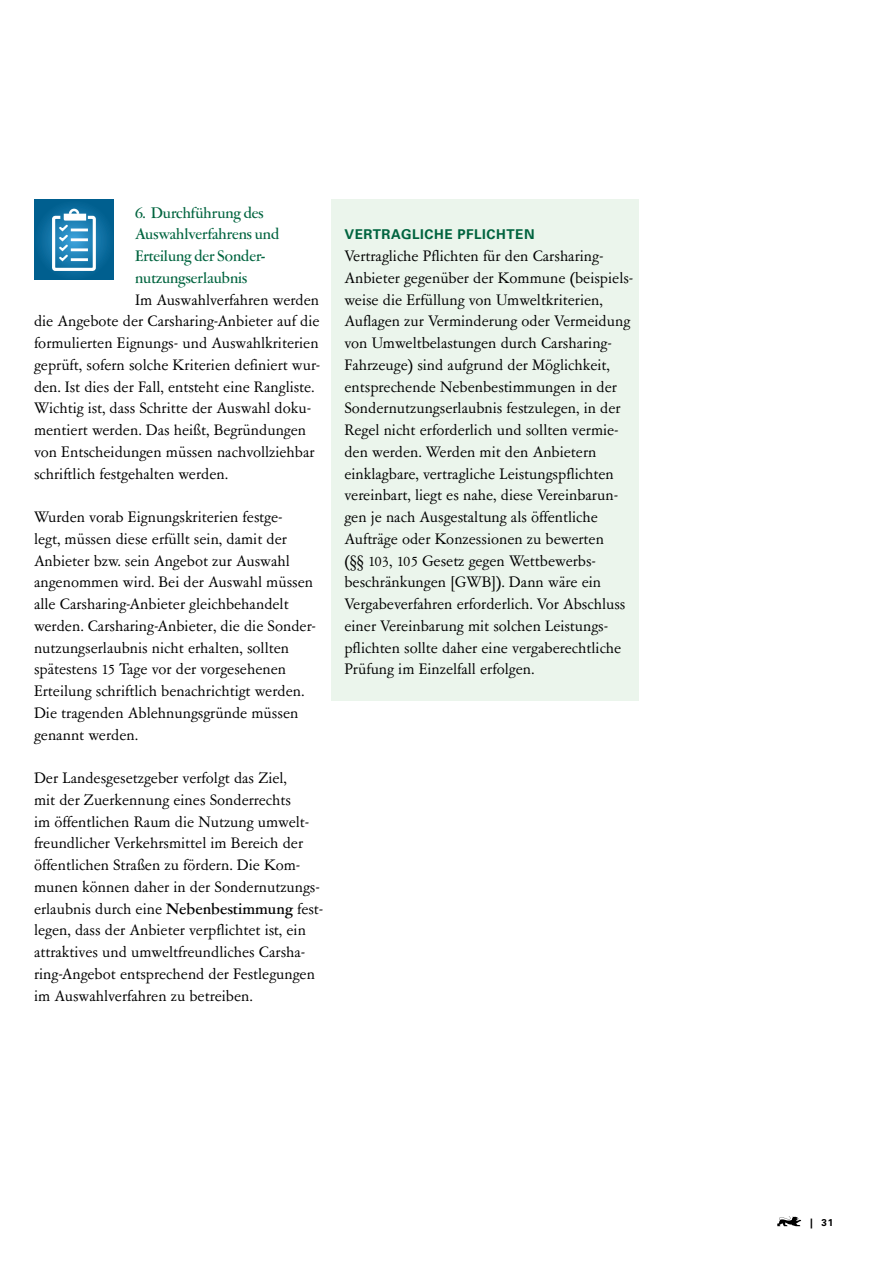
<style>
.page{position:relative;width:893px;height:1263px;background:#fff}
.page>*{position:absolute;margin:0;border:0;box-sizing:border-box;transform-origin:0 0}
._04_Fließ_P{font:15.75px/21.8px "Garamont Amst SB";color:#000}
.Inhalt_bold{font:500 15.75px/21.8px "Garamont Amst SH";letter-spacing:.005em;color:#00643f}
._05_Kasten_H{font:700 13.5px "Univers";letter-spacing:.04em;color:#00643f}
.t1{font:700 9.9px "Univers";color:#000}
.s1{font-weight:500}
</style>
<div class="page">
<svg style="left:777px;top:1216px;width:24px;height:10px"></svg>
<svg style="left:34px;top:200px;width:80px;height:80px;background:#066697"></svg>
<div style="left:52px;top:216px;width:44px;height:55px;border:3px solid #fff;border-radius:2px"></div>
<svg style="left:57px;top:207px;width:31px;height:56px"></svg>
<p class="Inhalt_bold" style="left:135px;top:202px;width:146px">6. Durchführung des<br>Auswahlverfahrens und<br>Erteilung der Sonder&shy;nutzungserlaubnis</p>
<p class="_04_Fließ_P" style="left:34px;top:289px;width:288px;text-indent:101px">Im Auswahlverfahren werden die Angebote der Carsharing-Anbieter auf die formulierten Eignungs- und Auswahlkriterien geprüft, sofern solche Kriterien definiert wur&shy;den. Ist dies der Fall, entsteht eine Rangliste.<br>Wichtig ist, dass Schritte der Auswahl doku&shy;mentiert werden. Das heißt, Begründungen von Entscheidungen müssen nachvollziehbar schriftlich festgehalten werden.</p>
<p class="_04_Fließ_P" style="left:34px;top:507px;width:282px">Wurden vorab Eignungskriterien festge-<br>legt, müssen diese erfüllt sein, damit der Anbieter bzw. sein Angebot zur Auswahl angenommen wird. Bei der Auswahl müssen alle Carsharing-Anbieter gleichbehandelt werden. Carsharing-Anbieter, die die Sonder&shy;nutzungserlaubnis nicht erhalten, sollten spätestens 15 Tage vor der vorgesehenen Erteilung schriftlich benachrichtigt werden.<br>Die tragenden Ablehnungsgründe müssen genannt werden.</p>
<p class="_04_Fließ_P" style="left:34px;top:768px;width:291px">Der Landesgesetzgeber verfolgt das Ziel,<br>mit der Zuerkennung eines Sonderrechts<br>im öffentlichen Raum die Nutzung umwelt&shy;freundlicher Verkehrsmittel im Bereich der öffentlichen Straßen zu fördern. Die Kom&shy;munen können daher in der Sondernutzungs&shy;erlaubnis durch eine <span class="s1">Nebenbestimmung</span> fest&shy;legen, dass der Anbieter verpflichtet ist, ein attraktives und umweltfreundliches Carsha&shy;ring-Angebot entsprechend der Festlegungen im Auswahlverfahren zu betreiben.</p>
<p class="_05_Kasten_H" style="left:344px;top:227px;width:192px">VERTRAGLICHE PFLICHTEN</p>
<p class="_04_Fließ_P" style="left:344px;top:246px;width:290px">Vertragliche Pflichten für den Carsharing-Anbieter gegenüber der Kommune (beispiels&shy;weise die Erfüllung von Umweltkriterien, Auflagen zur Verminderung oder Vermeidung von Umweltbelastungen durch Carsharing-Fahrzeuge) sind aufgrund der Möglichkeit, entsprechende Nebenbestimmungen in der Sondernutzungserlaubnis festzulegen, in der Regel nicht erforderlich und sollten vermie&shy;den werden. Werden mit den Anbietern einklagbare, vertragliche Leistungspflichten vereinbart, liegt es nahe, diese Vereinbarun&shy;gen je nach Ausgestaltung als öffentliche Aufträge oder Konzessionen zu bewerten<br>(§§ 103, 105 Gesetz gegen Wettbewerbs&shy;beschränkungen [GWB]). Dann wäre ein Vergabeverfahren erforderlich. Vor Abschluss einer Vereinbarung mit solchen Leistungs&shy;pflichten sollte daher eine vergaberechtliche Prüfung im Einzelfall erfolgen.</p>
<p class="t1" style="left:810px;top:1217px;width:25px">| 31</p>
</div>
